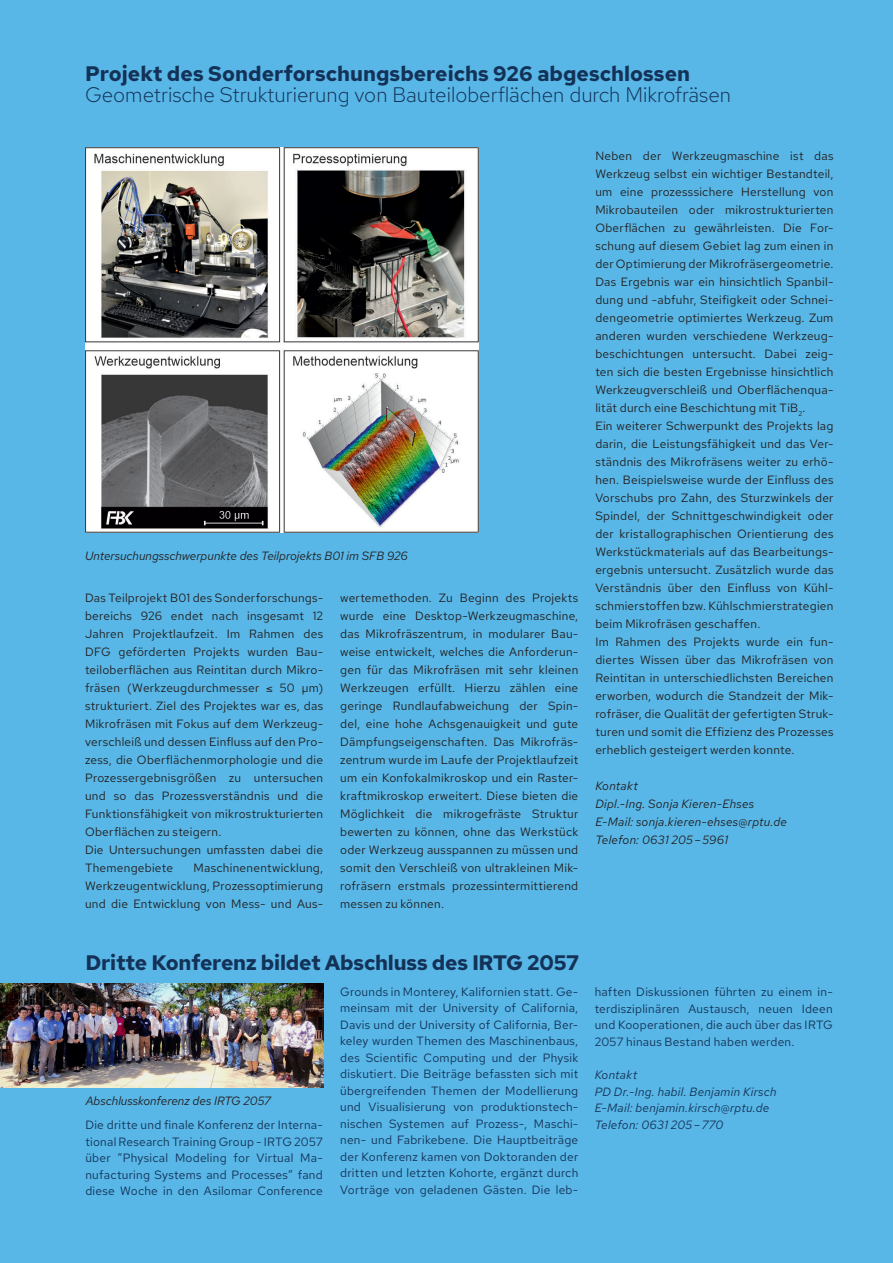
<style>
.page{position:relative;width:893px;height:1263px;background:#58b7e7}
.page>*{position:absolute;margin:0;border:0;box-sizing:border-box;transform-origin:0 0}
.t1{font:700 21px "Red Hat Text";color:#143257}
.t2{font:300 21px "Red Hat Text";color:#143257}
.t3{font:12px/18px "Red Hat Text";letter-spacing:.02em;color:#231f20}
.t4{font:12px/16.5px "Red Hat Text";letter-spacing:.02em;color:#143257;text-align:justify}
.t5{font:italic 12px/18px "Red Hat Text";letter-spacing:.02em;color:#231f20}
.t6{font:italic 12px/16.5px "Red Hat Text";letter-spacing:.02em;color:#143257}
.t7{font:italic 12px "Red Hat Text";color:#231f20}
</style>
<div class="page">
<img style="left:85px;top:148px;width:394px;height:384px">
<img style="left:0;top:983px;width:323px;height:104px">
<h1 class="t1" style="left:85px;top:60px;width:607px">Projekt des Sonderforschungsbereichs 926 abgeschlossen</h1>
<h1 class="t2" style="left:85px;top:81px;width:648px">Geometrische Strukturierung von Bauteiloberflächen durch Mikrofräsen</h1>
<p class="t7" style="left:85px;top:548px;width:324px">Untersuchungsschwerpunkte des Teilprojekts B01 im SFB 926</p>
<p class="t3" style="left:85px;top:589px;width:240px">Das Teilprojekt B01 des Sonderforschungs&shy;bereichs 926 endet nach insgesamt 12<br>Jahren Projektlaufzeit. Im Rahmen des DFG geförderten Projekts wurden Bau&shy;teiloberflächen aus Reintitan durch Mikro&shy;fräsen (Werkzeugdurchmesser ≤ 50 µm) strukturiert. Ziel des Projektes war es, das Mikrofräsen mit Fokus auf dem Werkzeug&shy;verschleiß und dessen Einfluss auf den Pro&shy;zess, die Oberflächenmorphologie und die Prozessergebnisgrößen zu untersuchen und so das Prozessverständnis und die Funktionsfähigkeit von mikrostrukturierten Oberflächen zu steigern.<br>Die Untersuchungen umfassten dabei die Themengebiete</p>
<p class="t3" style="left:85px;top:859px;width:240px;text-align:justify;text-indent:109px">Maschinenentwicklung, Werkzeugentwicklung, Prozessoptimierung und die Entwicklung von Mess- und Aus-</p>
<p class="t3" style="left:340px;top:589px;width:240px;text-align:justify">wertemethoden. Zu Beginn des Projekts wurde eine Desktop-Werkzeugmaschine, das Mikrofräszentrum, in modularer Bau&shy;weise entwickelt, welches die Anforderun&shy;gen für das Mikrofräsen mit sehr kleinen Werkzeugen erfüllt. Hierzu zählen eine geringe Rundlaufabweichung der Spin&shy;del, eine hohe Achsgenauigkeit und gute Dämpfungseigenschaften. Das Mikrofräs&shy;zentrum wurde im Laufe der Projektlaufzeit um ein Konfokalmikroskop und ein Raster&shy;kraftmikroskop erweitert. Diese bieten die Möglichkeit die mikrogefräste Struktur bewerten zu können, ohne das Werkstück oder Werkzeug ausspannen zu müssen und somit den Verschleiß von ultrakleinen Mik&shy;rofräsern erstmals prozessintermittierend messen zu können.</p>
<p class="t3" style="left:595px;top:146px;width:240px">Neben der Werkzeugmaschine ist das Werkzeug selbst ein wichtiger Bestandteil, um eine prozesssichere Herstellung von Mikrobauteilen oder mikrostrukturierten Oberflächen zu gewährleisten. Die For&shy;schung auf diesem Gebiet lag zum einen in der Optimierung der Mikrofräsergeometrie.<br>Das Ergebnis war ein hinsichtlich Spanbil&shy;dung und -abfuhr, Steifigkeit oder Schnei&shy;dengeometrie optimiertes Werkzeug. Zum anderen wurden verschiedene Werkzeug&shy;beschichtungen untersucht. Dabei zeig&shy;ten sich die besten Ergebnisse hinsichtlich Werkzeugverschleiß und Oberflächenqua&shy;lität durch eine Beschichtung mit TiB<sub>2</sub>.<br>Ein weiterer Schwerpunkt des Projekts lag darin, die Leistungsfähigkeit und das Ver&shy;ständnis des Mikrofräsens weiter zu erhö&shy;hen. Beispielsweise wurde der Einfluss des Vorschubs pro Zahn, des Sturzwinkels der Spindel, der Schnittgeschwindigkeit oder der kristallographischen Orientierung des Werkstückmaterials auf das Bearbeitungs&shy;ergebnis untersucht. Zusätzlich wurde das Verständnis über den Einfluss von Kühl&shy;schmierstoffen bzw. Kühlschmierstrategien beim Mikrofräsen geschaffen.<br>Im Rahmen des Projekts wurde ein fun&shy;diertes Wissen über das Mikrofräsen von Reintitan in unterschiedlichsten Bereichen erworben, wodurch die Standzeit der Mik&shy;rofräser, die Qualität der gefertigten Struk&shy;turen und somit die Effizienz des Prozesses erheblich gesteigert werden konnte.</p>
<p class="t5" style="left:595px;top:776px;width:193px">Kontakt<br>Dipl.-Ing. Sonja Kieren-Ehses<br>E-Mail: sonja.kieren-ehses@rptu.de<br>Telefon: 0631 205–5961</p>
<h1 class="t1" style="left:85px;top:949px;width:495px">Dritte Konferenz bildet Abschluss des IRTG 2057</h1>
<p class="t7" style="left:86px;top:1092px;width:186px">Abschlusskonferenz des IRTG 2057</p>
<p class="t4" style="left:85px;top:1117px;width:239px">Die dritte und finale Konferenz der Interna&shy;tional Research Training Group - IRTG 2057 über “Physical Modeling for Virtual Ma&shy;nufacturing Systems and Processes” fand diese Woche in den Asilomar Conference</p>
<p class="t4" style="left:340px;top:983px;width:240px">Grounds in Monterey, Kalifornien statt. Ge&shy;meinsam mit der University of California, Davis und der University of California, Ber&shy;keley wurden Themen des Maschinenbaus, des Scientific Computing und der Physik diskutiert. Die Beiträge befassten sich mit übergreifenden Themen der Modellierung und Visualisierung von produktionstech&shy;nischen Systemen auf Prozess-, Maschi&shy;nen- und Fabrikebene. Die Hauptbeiträge der Konferenz kamen von Doktoranden der dritten und letzten Kohorte, ergänzt durch Vorträge von geladenen Gästen. Die leb-</p>
<p class="t4" style="left:595px;top:984px;width:240px">haften Diskussionen führten zu einem in&shy;terdisziplinären Austausch, neuen Ideen und Kooperationen, die auch über das IRTG 2057 hinaus Bestand haben werden.</p>
<p class="t6" style="left:595px;top:1066px;width:183px">Kontakt<br>PD Dr.-Ing. habil. Benjamin Kirsch<br>E-Mail: benjamin.kirsch@rptu.de<br>Telefon: 0631 205–770</p>
</div>
